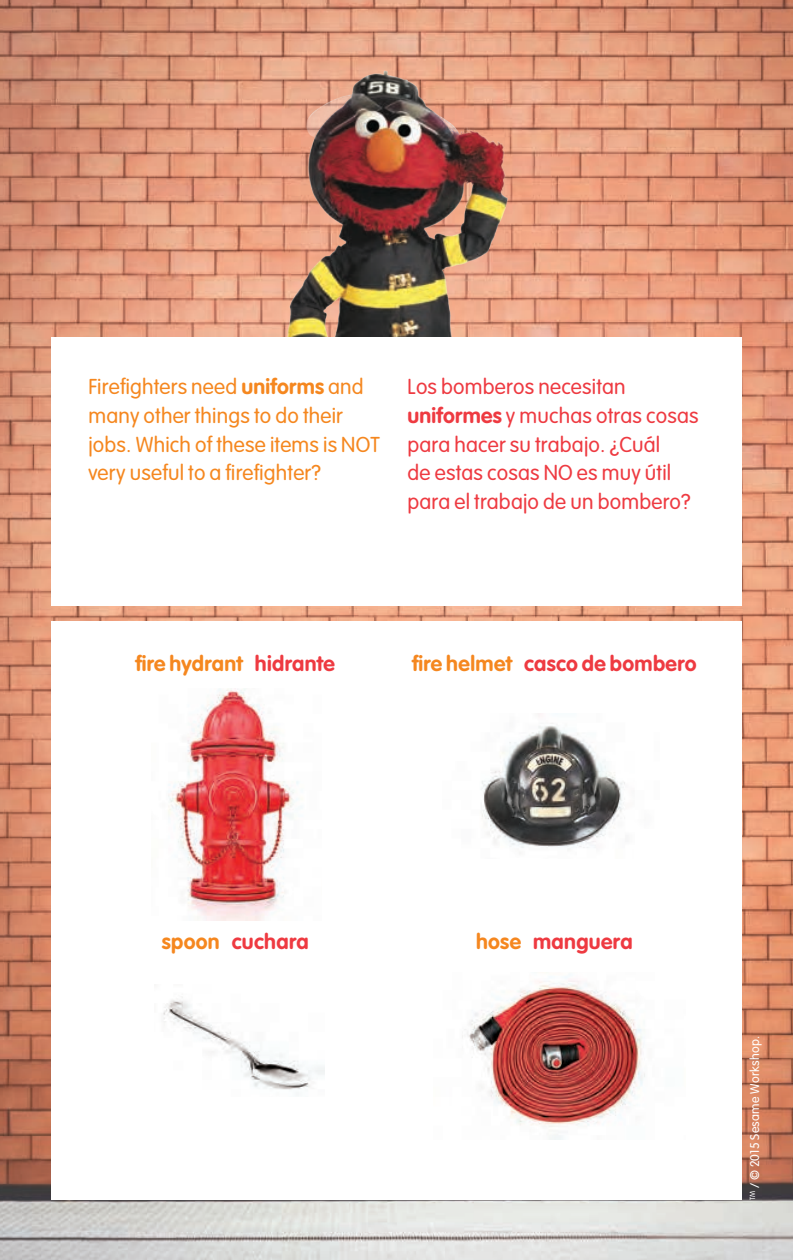
<style>
.page{position:relative;width:793px;height:1260px;background:#fff}
.page>*{position:absolute;margin:0;border:0;box-sizing:border-box;transform-origin:0 0}
.t1{font:300 21.25px/28.8px "VAG Rounded";letter-spacing:.01em;color:#ee3a41}
.t2{font:300 21.25px/28.8px "VAG Rounded";letter-spacing:.01em;color:#f5871f}
.t3{font:700 21.25px "VAG Rounded";letter-spacing:.015em;color:#ee3a41}
.t4{font:700 21.25px "VAG Rounded";letter-spacing:.015em;color:#f5871f}
.t5{font:300 12.5px "VAG Rounded";letter-spacing:.02em;color:#fff}
.s1{font-weight:700}
.s2{color:#ee3a41}
.s3{color:#f5871f}
</style>
<div class="page">
<img style="left:0;top:0;width:792px;height:1260px">
<img style="left:255px;top:63px;width:268px;height:275px">
<div style="left:51px;top:338px;width:690px;height:268px;background:#fff"></div>
<div style="left:51px;top:621px;width:690px;height:579px;background:#fff"></div>
<img style="left:481px;top:714px;width:144px;height:136px">
<img style="left:168px;top:688px;width:134px;height:232px">
<img style="left:462px;top:977px;width:183px;height:162px">
<img style="left:163px;top:997px;width:161px;height:93px">
<p class="t2" style="left:88px;top:373px;width:293px">Firefighters need <span class="s1">uniforms</span> and many other things to do their jobs. Which of these items is NOT very useful to a firefighter?</p>
<p class="t1" style="left:407px;top:373px;width:292px">Los bomberos necesitan <span class="s1">uniformes</span> y muchas otras cosas para hacer su trabajo. ¿Cuál<br>de estas cosas NO es muy útil para el trabajo de un bombero?</p>
<p class="t4" style="left:135px;top:652px;width:201px">fire hydrant <span class="s2">hidrante</span></p>
<p class="t3" style="left:412px;top:652px;width:286px"><span class="s3">fire helmet</span> casco de bombero</p>
<p class="t3" style="left:162px;top:929px;width:148px"><span class="s3">spoon</span> cuchara</p>
<p class="t3" style="left:476px;top:929px;width:158px"><span class="s3">hose</span> manguera</p>
<p class="t5" style="left:747px;top:1200px;width:166px;rotate:-90deg"><sup>TM</sup> / © 2015 Sesame Workshop.</p>
</div>
